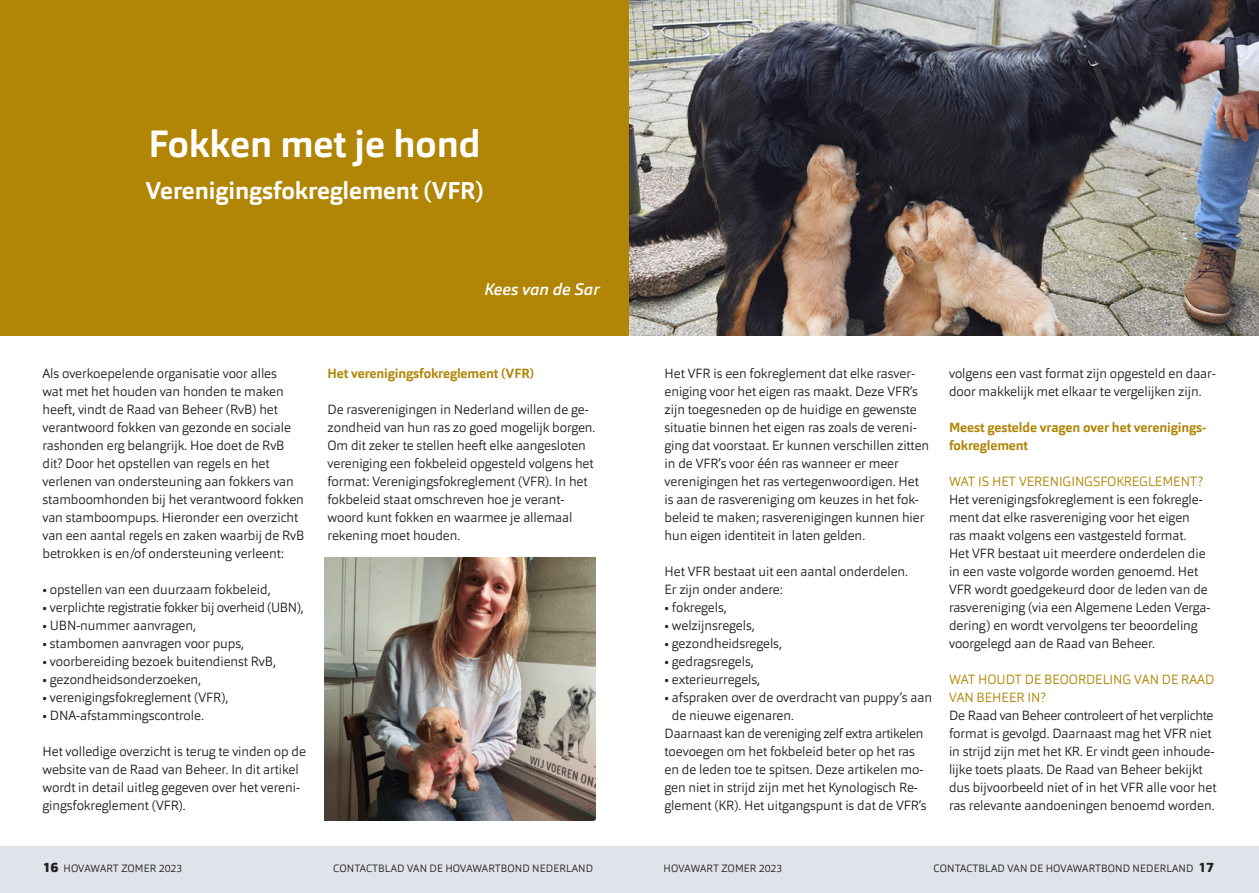
<style>
.page{position:relative;width:1259px;height:893px;background:#fff}
.page>*{position:absolute;margin:0;border:0;box-sizing:border-box;transform-origin:0 0}
.t1{font:700 37.5px "Orgon";color:#fff}
.t2{font:700 24px "Orgon";color:#fff}
.t3{font:italic 500 16.5px "Orgon";color:#fff}
.t4{font:300 13.2px/18px "Orgon";letter-spacing:-.005em;color:#231f20}
.t5{font:700 13.2px/18px "Orgon";letter-spacing:-.005em;color:#b18505}
.t6{font:300 13.2px/18px "Orgon";letter-spacing:-.005em;color:#b18505}
.t7{font:300 13.2px "Orgon";letter-spacing:-.025em;color:#231f20}
.t8{font:300 10.5px "Orgon";letter-spacing:.01em;color:#231f20}
.s1{font-weight:900;font-size:13.5px}
.s2{font-weight:800;font-size:13.5px}
</style>
<div class="page">
<div style="left:0;top:846px;width:1259px;height:47px;background:#dfe3ea"></div>
<div style="left:0;top:0;width:629px;height:336px;background:#b18505"></div>
<img style="left:629px;top:0;width:630px;height:336px">
<img style="left:325px;top:557px;width:270px;height:264px">
<p class="t1" style="left:149px;top:120px;width:334px">Fokken met je hond</p>
<p class="t2" style="left:146px;top:176px;width:339px">Verenigingsfokreglement (VFR)</p>
<p class="t3" style="left:484px;top:279px;width:117px">Kees van de Sar</p>
<p class="t4" style="left:43px;top:364px;width:263px">Als overkoepelende organisatie voor alles<br>wat met het houden van honden te maken heeft, vindt de Raad van Beheer (RvB) het verantwoord fokken van gezonde en sociale rashonden erg belangrijk. Hoe doet de RvB dit? Door het opstellen van regels en het verlenen van ondersteuning aan fokkers van stamboomhonden bij het verantwoord fokken van stamboompups. Hieronder een overzicht van een aantal regels en zaken waarbij de RvB betrokken is en/of ondersteuning verleent:</p>
<p class="t4" style="left:43px;top:580px;width:230px">• opstellen van een duurzaam fokbeleid,</p>
<p class="t7" style="left:43px;top:599px;width:263px">• verplichte registratie fokker bij overheid (UBN),</p>
<p class="t4" style="left:43px;top:616px;width:155px">• UBN-nummer aanvragen,</p>
<p class="t4" style="left:43px;top:634px;width:203px">• stambomen aanvragen voor pups,</p>
<p class="t4" style="left:43px;top:652px;width:235px">• voorbereiding bezoek buitendienst RvB,</p>
<p class="t4" style="left:43px;top:670px;width:160px">• gezondheidsonderzoeken,</p>
<p class="t4" style="left:43px;top:688px;width:187px">• verenigingsfokreglement (VFR),</p>
<p class="t4" style="left:43px;top:706px;width:163px">• DNA-afstammingscontrole.</p>
<p class="t4" style="left:43px;top:742px;width:265px">Het volledige overzicht is terug te vinden op de website van de Raad van Beheer. In dit artikel wordt in detail uitleg gegeven over het vereni&shy;gingsfokreglement (VFR).</p>
<p class="t5" style="left:327px;top:364px;width:208px">Het verenigingsfokreglement (VFR)</p>
<p class="t4" style="left:327px;top:400px;width:269px">De rasverenigingen in Nederland willen de ge&shy;zondheid van hun ras zo goed mogelijk borgen.<br>Om dit zeker te stellen heeft elke aangesloten vereniging een fokbeleid opgesteld volgens het format: Verenigingsfokreglement (VFR). In het fokbeleid staat omschreven hoe je verant&shy;woord kunt fokken en waarmee je allemaal rekening moet houden.</p>
<p class="t4" style="left:664px;top:364px;width:266px">Het VFR is een fokreglement dat elke rasver&shy;eniging voor het eigen ras maakt. Deze VFR’s zijn toegesneden op de huidige en gewenste situatie binnen het eigen ras zoals de vereni&shy;ging dat voorstaat. Er kunnen verschillen zitten in de VFR’s voor één ras wanneer er meer verenigingen het ras vertegenwoordigen. Het is aan de rasvereniging om keuzes in het fok&shy;beleid te maken; rasverenigingen kunnen hier hun eigen identiteit in laten gelden.</p>
<p class="t4" style="left:664px;top:562px;width:245px">Het VFR bestaat uit een aantal onderdelen.</p>
<p class="t4" style="left:664px;top:580px;width:120px">Er zijn onder andere:</p>
<p class="t4" style="left:664px;top:598px;width:64px">• fokregels,</p>
<p class="t4" style="left:664px;top:616px;width:92px">• welzijnsregels,</p>
<p class="t4" style="left:664px;top:634px;width:119px">• gezondheidsregels,</p>
<p class="t4" style="left:664px;top:652px;width:90px">• gedragsregels,</p>
<p class="t4" style="left:664px;top:670px;width:97px">• exterieurregels,</p>
<p class="t4" style="left:672px;top:688px;width:262px;text-indent:-7px">• afspraken over de overdracht van puppy’s aan de nieuwe eigenaren.</p>
<p class="t4" style="left:664px;top:724px;width:264px">Daarnaast kan de vereniging zelf extra artikelen toevoegen om het fokbeleid beter op het ras en de leden toe te spitsen. Deze artikelen mo&shy;gen niet in strijd zijn met het Kynologisch Re&shy;glement (KR). Het uitgangspunt is dat de VFR’s</p>
<p class="t4" style="left:949px;top:364px;width:268px">volgens een vast format zijn opgesteld en daar&shy;door makkelijk met elkaar te vergelijken zijn.</p>
<p class="t5" style="left:949px;top:418px;width:259px">Meest gestelde vragen over het verenigings&shy;fokreglement</p>
<p class="t6" style="left:949px;top:472px;width:255px">WAT IS HET VERENIGINGSFOKREGLEMENT?</p>
<p class="t4" style="left:949px;top:490px;width:263px">Het verenigingsfokreglement is een fokregle&shy;ment dat elke rasvereniging voor het eigen<br>ras maakt volgens een vastgesteld format.<br>Het VFR bestaat uit meerdere onderdelen die in een vaste volgorde worden genoemd. Het VFR wordt goedgekeurd door de leden van de rasvereniging (via een Algemene Leden Verga&shy;dering) en wordt vervolgens ter beoordeling voorgelegd aan de Raad van Beheer.</p>
<p class="t6" style="left:949px;top:670px;width:267px">WAT HOUDT DE BEOORDELING VAN DE RAAD<br>VAN BEHEER IN?</p>
<p class="t4" style="left:949px;top:706px;width:269px">De Raad van Beheer controleert of het verplichte format is gevolgd. Daarnaast mag het VFR niet in strijd zijn met het KR. Er vindt geen inhoude&shy;lijke toets plaats. De Raad van Beheer bekijkt dus bijvoorbeeld niet of in het VFR alle voor het ras relevante aandoeningen benoemd worden.</p>
<p class="t8" style="left:43px;top:862px;width:141px"><span class="s1">16</span> HOVAWART ZOMER 2023</p>
<p class="t8" style="left:333px;top:862px;width:261px">CONTACTBLAD VAN DE HOVAWARTBOND NEDERLAND</p>
<p class="t8" style="left:663px;top:862px;width:120px">HOVAWART ZOMER 2023</p>
<p class="t8" style="left:933px;top:862px;width:282px">CONTACTBLAD VAN DE HOVAWARTBOND NEDERLAND <span class="s2">17</span></p>
</div>
